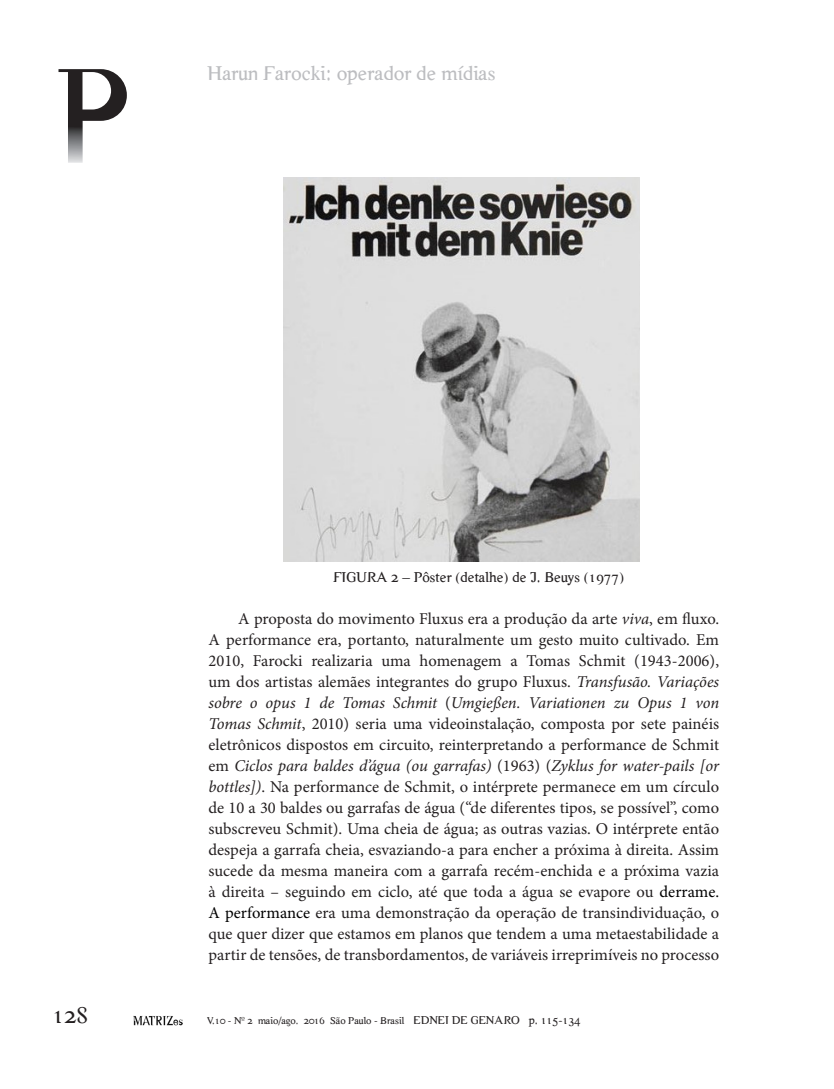
<style>
.page{position:relative;width:834px;height:1089px;background:#fff}
.page>*{position:absolute;margin:0;border:0;box-sizing:border-box;transform-origin:0 0}
.t1{font:24px "Hard Times";color:#231f20}
.t2{font:21px "Hard Times";color:#bcbdc0}
.Texto{font:16.5px/21px "Minion Pro";color:#231f20;text-align:justify}
.legenda-figura{font:15px "Hard Times";color:#231f20}
.t3{font:10.5px "Hard Times";color:#231f20}
.s1{font-style:italic}
.s2{color:#000}
.s3{font-size:12px}
</style>
<div class="page">
<img style="left:134px;top:1016px;width:49px;height:10px">
<svg style="left:58px;top:69px;width:69px;height:94px"></svg>
<img style="left:283px;top:178px;width:356px;height:383px">
<p class="t2" style="left:207px;top:61px;width:290px">Harun Farocki: operador de mídias</p>
<p class="legenda-figura" style="left:333px;top:568px;width:292px">FIGURA 2 – Pôster (detalhe) de J. Beuys (1977)</p>
<p class="Texto" style="left:208px;top:608px;width:512px;text-indent:30px">A proposta do movimento Fluxus era a produção da arte <span class="s1">viva</span>, em fluxo.<br>A performance era, portanto, naturalmente um gesto muito cultivado. Em 2010, Farocki realizaria uma homenagem a Tomas Schmit (1943-2006), um dos artistas alemães integrantes do grupo Fluxus. <span class="s1">Transfusão. Variações sobre o opus 1 de Tomas Schmit</span> (<span class="s1">Umgießen. Variationen zu Opus 1 von Tomas Schmit</span>, 2010) seria uma videoinstalação, composta por sete painéis eletrônicos dispostos em circuito, reinterpretando a performance de Schmit em <span class="s1">Ciclos para baldes d’água (ou garrafas)</span> (1963) (<span class="s1">Zyklus for water-pails [or bottles])</span>. Na performance de Schmit, o intérprete permanece em um círculo de 10 a 30 baldes ou garrafas de água (“de diferentes tipos, se possível”, como subscreveu Schmit). Uma cheia de água; as outras vazias. O intérprete então despeja a garrafa cheia, esvaziando-a para encher a próxima à direita. Assim sucede da mesma maneira com a garrafa recém-enchida e a próxima vazia à direita – seguindo em ciclo, até que toda a água se evapore ou <span class="s2">derrame.<br>A performance</span> era uma demonstração da operação de transindividuação, o que quer dizer que estamos em planos que tendem a uma metaestabilidade a partir de tensões, de transbordamentos, de variáveis irreprimíveis no processo</p>
<h1 class="t1" style="left:52px;top:1001px;width:37px">128</h1>
<p class="t3" style="left:207px;top:1014px;width:375px">V.10 - Nº 2 maio/ago. 2016 São Paulo - Brasil <span class="s3">EDNEI DE GENARO p. 115-134</span></p>
</div>
